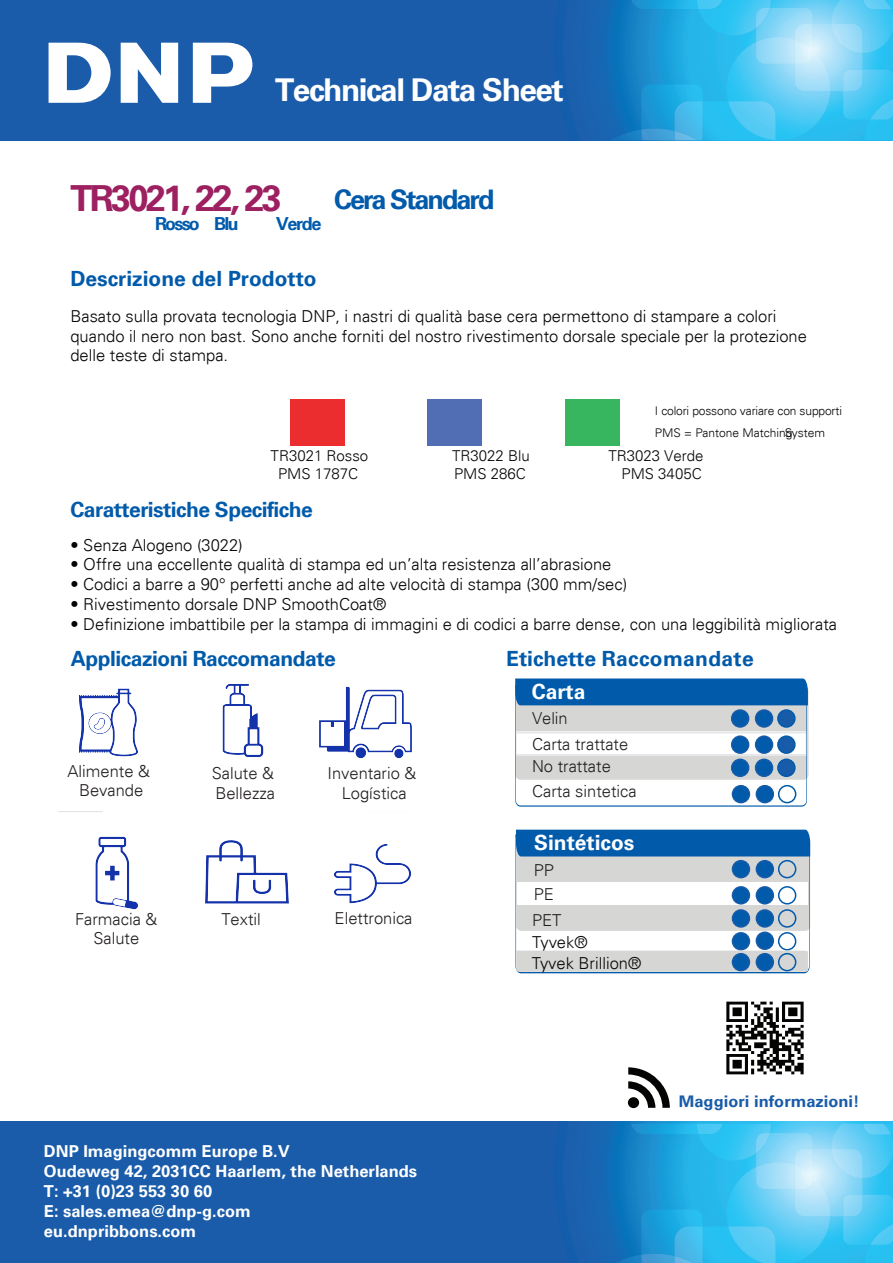
<style>
.page{position:relative;width:893px;height:1263px;background:#fff}
.page>*{position:absolute;margin:0;border:0;box-sizing:border-box;transform-origin:0 0}
.t1{font:700 36px "Univers";letter-spacing:-.075em;color:#9d2061}
.t2{font:700 31.5px "Univers";letter-spacing:-.045em;color:#fff}
.t3{font:700 27px "Univers";letter-spacing:-.075em;color:#015aaa}
.t4{font:700 21px "Univers";letter-spacing:-.025em;color:#015aaa}
.t5{font:700 21px "Univers";color:#015aaa}
.t6{font:700 21px "Univers";letter-spacing:.015em;color:#015aaa}
.t7{font:700 21px "Univers";color:#fff}
.t8{font:700 18px "Univers";letter-spacing:-.1em;color:#015aaa}
.t9{font:300 16.5px/19.8px "Univers";color:#050504}
.t10{font:300 16.5px/19.8px "Univers";color:#231f20;text-align:center}
.t11{font:700 16.5px/19.8px "Univers";color:#fff}
.t12{font:300 16.5px/20.2px "Univers";color:#060706}
.t13{font:700 16.05px "Univers";color:#185ba9}
.t14{font:300 15px "Univers";color:#050504}
.t15{font:300 12px/21.6px "Univers";letter-spacing:-.01em;color:#050504}
</style>
<div class="page">
<div style="left:0;top:0;width:893px;height:141px;background:#1a5caa"></div>
<svg style="left:611px;top:0;width:282px;height:140px;background:#48bae9"></svg>
<svg style="left:49px;top:43px;width:62px;height:60px"></svg>
<svg style="left:121px;top:43px;width:57px;height:60px"></svg>
<svg style="left:193px;top:43px;width:59px;height:60px"></svg>
<div style="left:0;top:1121px;width:893px;height:142px;background:#1a5caa"></div>
<svg style="left:615px;top:1124px;width:278px;height:139px;background:#49bbea"></svg>
<div style="left:290px;top:399px;width:54px;height:46px;background:#eb2d2f"></div>
<div style="left:427px;top:399px;width:55px;height:46px;background:#516eb5"></div>
<div style="left:565px;top:399px;width:54px;height:46px;background:#38b65f"></div>
<svg style="left:58px;top:811px;width:45px;height:1px"></svg>
<img style="left:79px;top:688px;width:59px;height:69px">
<img style="left:222px;top:684px;width:42px;height:73px">
<img style="left:319px;top:686px;width:93px;height:73px">
<img style="left:95px;top:836px;width:43px;height:74px">
<img style="left:205px;top:840px;width:84px;height:64px">
<img style="left:334px;top:843px;width:77px;height:61px">
<svg style="left:515px;top:678px;width:293px;height:129px"></svg>
<div style="left:732px;top:710px;width:17px;height:17px;background:#015aaa;border-radius:50%"></div>
<div style="left:731px;top:709px;width:18px;height:19px;border:2px solid #185ca9;border-radius:50%"></div>
<div style="left:756px;top:710px;width:16px;height:17px;background:#015aaa;border-radius:50%"></div>
<div style="left:755px;top:709px;width:18px;height:19px;border:2px solid #185ca9;border-radius:50%"></div>
<div style="left:732px;top:736px;width:17px;height:17px;background:#015aaa;border-radius:50%"></div>
<div style="left:731px;top:735px;width:18px;height:19px;border:2px solid #185ca9;border-radius:50%"></div>
<div style="left:756px;top:736px;width:16px;height:17px;background:#015aaa;border-radius:50%"></div>
<div style="left:755px;top:735px;width:18px;height:19px;border:2px solid #185ca9;border-radius:50%"></div>
<div style="left:732px;top:759px;width:17px;height:17px;background:#015aaa;border-radius:50%"></div>
<div style="left:731px;top:758px;width:18px;height:19px;border:2px solid #185ca9;border-radius:50%"></div>
<div style="left:756px;top:759px;width:16px;height:17px;background:#015aaa;border-radius:50%"></div>
<div style="left:755px;top:758px;width:18px;height:19px;border:2px solid #185ca9;border-radius:50%"></div>
<div style="left:778px;top:710px;width:17px;height:17px;background:#185ca9;border-radius:50%"></div>
<div style="left:777px;top:709px;width:19px;height:19px;border:2px solid #015aaa;border-radius:50%"></div>
<div style="left:778px;top:736px;width:17px;height:17px;background:#185ca9;border-radius:50%"></div>
<div style="left:777px;top:735px;width:19px;height:19px;border:2px solid #015aaa;border-radius:50%"></div>
<div style="left:778px;top:759px;width:17px;height:17px;background:#185ca9;border-radius:50%"></div>
<div style="left:777px;top:758px;width:19px;height:19px;border:2px solid #015aaa;border-radius:50%"></div>
<div style="left:756px;top:786px;width:17px;height:17px;background:#015aaa;border-radius:50%"></div>
<div style="left:756px;top:785px;width:18px;height:18px;border:2px solid #185ca9;border-radius:50%"></div>
<div style="left:732px;top:786px;width:17px;height:17px;background:#015aaa;border-radius:50%"></div>
<div style="left:732px;top:785px;width:18px;height:18px;border:2px solid #185ca9;border-radius:50%"></div>
<div style="left:778px;top:785px;width:18px;height:18px;border:2px solid #015aaa;border-radius:50%"></div>
<svg style="left:515px;top:830px;width:295px;height:143px"></svg>
<div style="left:732px;top:954px;width:17px;height:17px;background:#015aaa;border-radius:50%"></div>
<div style="left:732px;top:953px;width:18px;height:18px;border:2px solid #185ca9;border-radius:50%"></div>
<div style="left:756px;top:954px;width:17px;height:17px;background:#015aaa;border-radius:50%"></div>
<div style="left:756px;top:953px;width:18px;height:18px;border:2px solid #185ca9;border-radius:50%"></div>
<div style="left:778px;top:953px;width:18px;height:18px;border:2px solid #015aaa;border-radius:50%"></div>
<div style="left:756px;top:932px;width:17px;height:17px;background:#015aaa;border-radius:50%"></div>
<div style="left:756px;top:931px;width:18px;height:19px;border:2px solid #185ca9;border-radius:50%"></div>
<img style="left:726px;top:1001px;width:78px;height:74px">
<svg style="left:628px;top:1067px;width:42px;height:41px"></svg>
<h2 class="t2" style="left:275px;top:71px;width:290px">Technical Data Sheet</h2>
<h1 class="t1" style="left:70px;top:177px;width:213px">TR3021, 22, 23</h1>
<h3 class="t3" style="left:334px;top:183px;width:162px">Cera Standard</h3>
<p class="t8" style="left:155px;top:213px;width:85px">Rosso Blu</p>
<p class="t8" style="left:276px;top:213px;width:47px">Verde</p>
<p class="t5" style="left:70px;top:266px;width:248px">Descrizione del Prodotto</p>
<p class="t9" style="left:70px;top:306px;width:738px">Basato sulla provata tecnologia DNP, i nastri di qualità base cera permettono di stampare a colori quando il nero non bast. Sono anche forniti del nostro rivestimento dorsale speciale per la protezione delle teste di stampa.</p>
<p class="t15" style="left:655px;top:400px;width:189px">I colori possono variare con supporti<br>PMS = Pantone MatchingSystem</p>
<p class="t14" style="left:271px;top:446px;width:99px">TR3021 Rosso</p>
<p class="t14" style="left:452px;top:446px;width:79px">TR3022 Blu</p>
<p class="t14" style="left:608px;top:446px;width:97px">TR3023 Verde</p>
<p class="t14" style="left:278px;top:464px;width:82px">PMS 1787C</p>
<p class="t14" style="left:454px;top:464px;width:73px">PMS 286C</p>
<p class="t14" style="left:622px;top:464px;width:82px">PMS 3405C</p>
<p class="t4" style="left:70px;top:497px;width:244px">Caratteristiche Specifiche</p>
<p class="t9" style="left:70px;top:554px;width:542px">• Offre una eccellente qualità di stampa ed un’alta resistenza all’abrasione</p>
<p class="t9" style="left:70px;top:535px;width:174px">• Senza Alogeno (3022)</p>
<p class="t9" style="left:70px;top:574px;width:558px">• Codici a barre a 90° perfetti anche ad alte velocità di stampa (300 mm/sec)</p>
<p class="t9" style="left:70px;top:594px;width:317px">• Rivestimento dorsale DNP SmoothCoat®</p>
<p class="t9" style="left:70px;top:614px;width:768px">• Definizione imbattibile per la stampa di immagini e di codici a barre dense, con una leggibilità migliorata</p>
<p class="t6" style="left:506px;top:646px;width:249px">Etichette Raccomandate</p>
<p class="t4" style="left:71px;top:646px;width:266px">Applicazioni Raccomandate</p>
<p class="t10" style="left:68px;top:761px;width:84px">Alimente &amp;<br>Bevande</p>
<p class="t10" style="left:212px;top:763px;width:65px;text-align:left">Salute &amp;<br>Bellezza</p>
<p class="t10" style="left:327px;top:763px;width:90px">Inventario &amp;<br>Logística</p>
<p class="t10" style="left:75px;top:909px;width:84px">Farmacia &amp;<br>Salute</p>
<p class="t10" style="left:221px;top:909px;width:41px">Textil</p>
<p class="t10" style="left:335px;top:908px;width:79px">Elettronica</p>
<p class="t11" style="left:44px;top:1142px;width:375px">DNP Imagingcomm Europe B.V<br>Oudeweg 42, 2031CC Haarlem, the Netherlands<br>T: +31 (0)23 553 30 60<br>E: sales.emea@dnp-g.com<br>eu.dnpribbons.com</p>
<p class="t7" style="left:532px;top:679px;width:55px">Carta</p>
<p class="t10" style="left:532px;top:706px;width:98px;line-height:25.8px;text-align:left">Velin<br>Carta trattate</p>
<p class="t10" style="left:532px;top:756px;width:80px">No trattate</p>
<p class="t10" style="left:532px;top:781px;width:106px">Carta sintetica</p>
<p class="t7" style="left:534px;top:830px;width:102px">Sintéticos</p>
<p class="t10" style="left:534px;top:859px;width:22px;line-height:23.5px;text-align:left">PP<br>PE</p>
<p class="t10" style="left:532px;top:910px;width:31px">PET</p>
<p class="t12" style="left:532px;top:932px;width:111px">Tyvek®<br>Tyvek Brillion®</p>
<p class="t13" style="left:679px;top:1091px;width:182px">Maggiori informazioni!</p>
</div>
